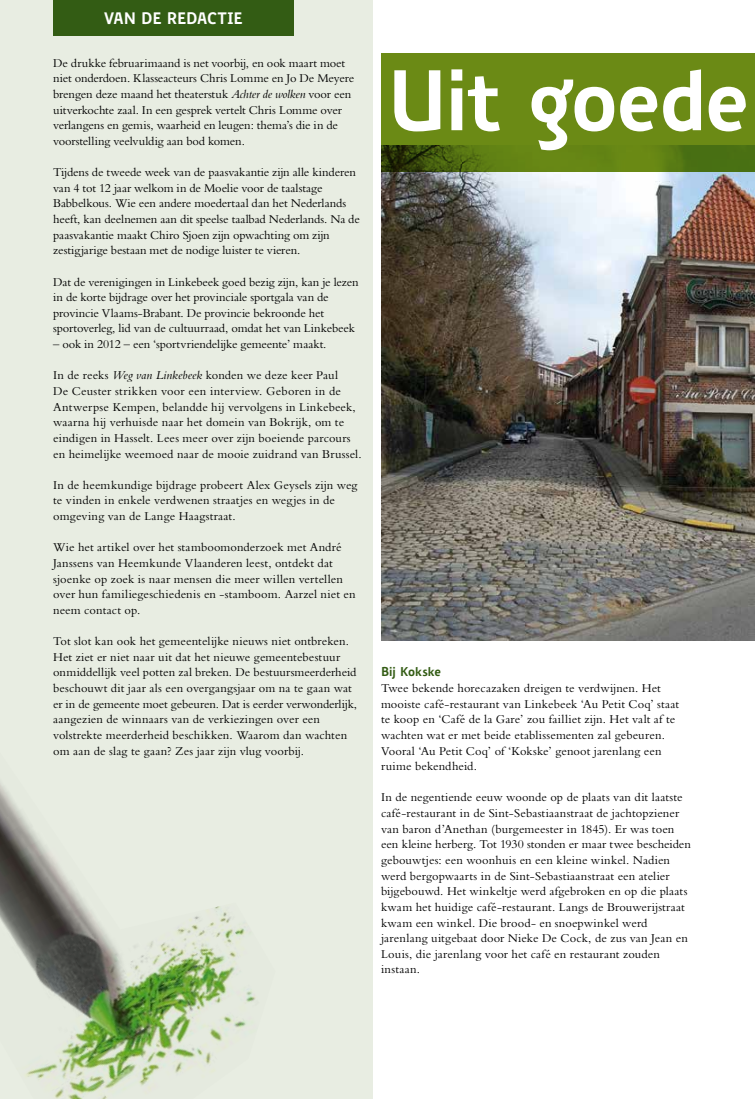
<style>
.page{position:relative;width:755px;height:1099px;background:#fff}
.page>*{position:absolute;margin:0;border:0;box-sizing:border-box;transform-origin:0 0}
.t1{font:700 83.75px "Precious Sans";color:#fff}
.t2{font:700 16.25px "Precious Sans";letter-spacing:-.005em;color:#fff}
.t3{font:12.5px/15.6px "Bembo Std";letter-spacing:.005em;color:#000}
.t4{font:700 12.5px "Precious Sans";color:#335c14}
.s1{font-style:italic}
</style>
<div class="page">
<div style="left:0;top:0;width:372px;height:1098px;background:#e8ede2"></div>
<div style="left:53px;top:0;width:240px;height:35px;background:#335c14"></div>
<img style="left:0;top:782px;width:256px;height:316px">
<img style="left:381px;top:172px;width:374px;height:469px">
<div style="left:381px;top:53px;width:374px;height:119px;background:#6b8a15"></div>
<h2 class="t2" style="left:104px;top:8px;width:140px">VAN DE REDACTIE</h2>
<p class="t3" style="left:53px;top:55px;width:302px">De drukke februarimaand is net voorbij, en ook maart moet niet onderdoen. Klasseacteurs Chris Lomme en Jo De Meyere brengen deze maand het theaterstuk <span class="s1">Achter de wolken</span> voor een uitverkochte zaal. In een gesprek vertelt Chris Lomme over verlangens en gemis, waarheid en leugen: thema’s die in de voorstelling veelvuldig aan bod komen.</p>
<p class="t3" style="left:53px;top:164px;width:308px">Tijdens de tweede week van de paasvakantie zijn alle kinderen van 4 tot 12 jaar welkom in de Moelie voor de taalstage Babbelkous. Wie een andere moedertaal dan het Nederlands heeft, kan deelnemen aan dit speelse taalbad Nederlands. Na de paasvakantie maakt Chiro Sjoen zijn opwachting om zijn zestigjarige bestaan met de nodige luister te vieren.</p>
<p class="t3" style="left:53px;top:273px;width:307px">Dat de verenigingen in Linkebeek goed bezig zijn, kan je lezen in de korte bijdrage over het provinciale sportgala van de provincie Vlaams-Brabant. De provincie bekroonde het sportoverleg, lid van de cultuurraad, omdat het van Linkebeek</p>
<p class="t3" style="left:53px;top:336px;width:275px">– ook in 2012 – een ‘sportvriendelijke gemeente’ maakt.</p>
<p class="t3" style="left:53px;top:367px;width:310px">In de reeks <span class="s1">Weg van Linkebeek</span> konden we deze keer Paul<br>De Ceuster strikken voor een interview. Geboren in de Antwerpse Kempen, belandde hij vervolgens in Linkebeek, waarna hij verhuisde naar het domein van Bokrijk, om te eindigen in Hasselt. Lees meer over zijn boeiende parcours en heimelijke weemoed naar de mooie zuidrand van Brussel.</p>
<p class="t3" style="left:53px;top:477px;width:306px">In de heemkundige bijdrage probeert Alex Geysels zijn weg te vinden in enkele verdwenen straatjes en wegjes in de omgeving van de Lange Haagstraat.</p>
<p class="t3" style="left:53px;top:539px;width:304px">Wie het artikel over het stamboomonderzoek met André Janssens van Heemkunde Vlaanderen leest, ontdekt dat sjoenke op zoek is naar mensen die meer willen vertellen over hun familiegeschiedenis en -stamboom. Aarzel niet en neem contact op.</p>
<p class="t3" style="left:53px;top:633px;width:305px">Tot slot kan ook het gemeentelijke nieuws niet ontbreken.<br>Het ziet er niet naar uit dat het nieuwe gemeentebestuur onmiddellijk veel potten zal breken. De bestuursmeerderheid beschouwt dit jaar als een overgangsjaar om na te gaan wat er in de gemeente moet gebeuren. Dat is eerder verwonderlijk, aangezien de winnaars van de verkiezingen over een volstrekte meerderheid beschikken. Waarom dan wachten om aan de slag te gaan? Zes jaar zijn vlug voorbij.</p>
<h1 class="t1" style="left:387px;top:47px;width:363px">U IT GOEDE</h1>
<p class="t4" style="left:381px;top:664px;width:62px">BIJ KOKSKE</p>
<p class="t3" style="left:381px;top:680px;width:300px">Twee bekende horecazaken dreigen te verdwijnen. Het mooiste café-restaurant van Linkebeek ‘Au Petit Coq’ staat te koop en ‘Café de la Gare’ zou failliet zijn. Het valt af te wachten wat er met beide etablissementen zal gebeuren.<br>Vooral ‘Au Petit Coq’ of ‘Kokske’ genoot jarenlang een ruime bekendheid.</p>
<p class="t3" style="left:381px;top:789px;width:311px">In de negentiende eeuw woonde op de plaats van dit laatste café-restaurant in de Sint-Sebastiaanstraat de jachtopziener van baron d’Anethan (burgemeester in 1845). Er was toen een kleine herberg. Tot 1930 stonden er maar twee bescheiden gebouwtjes: een woonhuis en een kleine winkel. Nadien werd bergopwaarts in de Sint-Sebastiaanstraat een atelier bijgebouwd. Het winkeltje werd afgebroken en op die plaats kwam het huidige café-restaurant. Langs de Brouwerijstraat kwam een winkel. Die brood- en snoepwinkel werd jarenlang uitgebaat door Nieke De Cock, de zus van Jean en Louis, die jarenlang voor het café en restaurant zouden instaan.</p>
</div>
